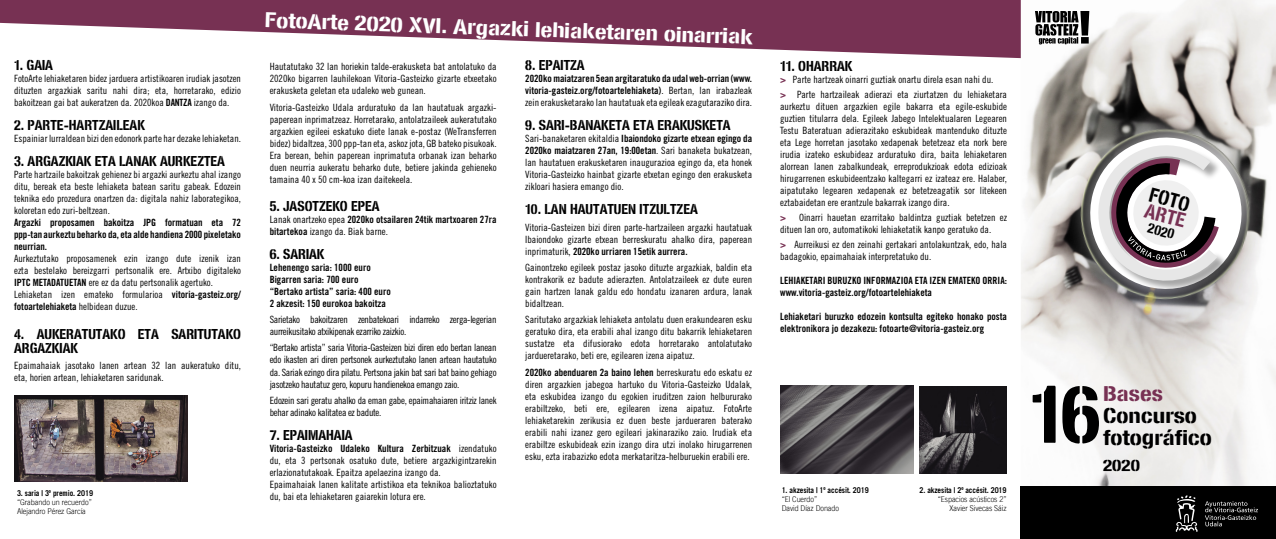
<style>
.page{position:relative;width:1276px;height:539px;background:#fff}
.page>*{position:absolute;margin:0;border:0;box-sizing:border-box;transform-origin:0 0}
.t1{font:700 80px "VSV By Pass Stencil";color:#000}
.t2{font:700 20.9px "VSV By Pass Stencil";color:#fff;scale:1.2 1}
.t3{font:700 20.9px/22px "VSV By Pass Stencil";color:#000;scale:1.2 1}
.t4{font:700 20px "VSV By Pass Stencil";color:#000}
.t5{font:700 20px "VSV By Pass Stencil";color:#773153}
.t6{font:700 16px "VSV By Pass Stencil";color:#000;scale:1.2 1}
.t7{font:700 14px/14px "VSV By Pass Stencil";color:#000}
.t8{font:700 13.8px "VSV By Pass Stencil";color:#000}
.t9{font:10px/12px "Trade Gothic Cond Eighteen";color:#000;text-align:justify}
.t10{font:10px/12px "Trade Gothic Bold Cond Twenty";color:#000}
.t11{font:10px/12px "Trade Gothic Cond Eighteen";letter-spacing:-.03em;color:#000}
.t12{font:300 8px/9px "Trade Gothic LT";letter-spacing:-.005em;color:#000;text-align:right;scale:.9 1}
.t13{font:700 8px "Trade Gothic";letter-spacing:-.005em;color:#000;scale:.9 1}
.s1{font-family:"Trade Gothic Bold Cond Twenty"}
.s2{font-family:"Trade Gothic Cond Eighteen"}
.s3{font-family:"VSV By Pass Stencil";font-weight:700;color:#773153}
.s4{color:#773153}
</style>
<div class="page">
<svg style="left:0;top:0;width:1020px;height:58px;fill:#773153"></svg>
<img style="left:14px;top:395px;width:174px;height:86px">
<img style="left:919px;top:386px;width:88px;height:87px">
<img style="left:780px;top:385px;width:133px;height:89px">
<img style="left:1020px;top:0;width:256px;height:486px">
<svg style="left:1035px;top:11px;width:54px;height:33px"></svg>
<div style="left:1020px;top:486px;width:256px;height:53px;background:#000"></div>
<svg style="left:1205px;top:501px;width:53px;height:25px"></svg>
<svg style="left:1175px;top:495px;width:22px;height:36px"></svg>
<svg style="left:1040px;top:87px;width:236px;height:252px"></svg>
<svg style="left:1082px;top:129px;width:167px;height:168px;background:#aeacaa"></svg>
<svg style="left:1083px;top:130px;width:147px;height:163px"></svg>
<p class="t7" style="left:14px;top:57px;width:40px">1. GAIA</p>
<p class="t9" style="left:14px;top:72px;width:228px">FotoArte lehiaketaren bidez jarduera artistikoaren irudiak jasotzen dituzten argazkiak saritu nahi dira; eta, horretarako, edizio bakoitzean gai bat aukeratzen da. 2020koa <span class="s1">DANTZA</span> izango da.</p>
<p class="t7" style="left:14px;top:117px;width:132px">2. PARTE-HARTZAILEAK</p>
<p class="t9" style="left:14px;top:132px;width:228px">Espainiar lurraldean bizi den edonork parte har dezake lehiaketan.</p>
<p class="t7" style="left:14px;top:153px;width:212px">3. ARGAZKIAK ETA LANAK AURKEZTEA</p>
<p class="t9" style="left:14px;top:168px;width:228px">Parte hartzaile bakoitzak gehienez bi argazki aurkeztu ahal izango ditu, bereak eta beste lehiaketa batean saritu gabeak. Edozein teknika edo prozedura onartzen da: digitala nahiz laborategikoa, koloretan edo zuri-beltzean.</p>
<p class="t10" style="left:14px;top:216px;width:228px;text-align:justify">Argazki proposamen bakoitza JPG formatuan eta 72 ppp-tan aurkeztu beharko da, eta alde handiena 2000 pixeletako neurrian.</p>
<p class="t9" style="left:14px;top:252px;width:228px">Aurkeztutako proposamenek ezin izango dute izenik izan ezta bestelako bereizgarri pertsonalik ere. Artxibo digitaleko <span class="s1">IPTC METADATUETAN</span> ere ez da datu pertsonalik agertuko.</p>
<p class="t9" style="left:14px;top:288px;width:228px">Lehiaketan izen emateko formularioa <span class="s1">vitoria-gasteiz.org/ fotoartelehiaketa</span> helbidean duzue.</p>
<p class="t7" style="left:14px;top:326px;width:228px">4. AUKERATUTAKO ETA SARITUTAKO<br>ARGAZKIAK</p>
<p class="t9" style="left:14px;top:359px;width:228px">Epaimahaiak jasotako lanen artean 32 lan aukeratuko ditu, eta, horien artean, lehiaketaren saridunak.</p>
<p class="t13" style="left:17px;top:488px;width:86px">3. saria | 3º premio. 2019</p>
<p class="t12" style="left:17px;top:497px;width:85px">“Grabando un recuerdo”</p>
<p class="t12" style="left:17px;top:506px;width:78px">Alejandro Pérez García</p>
<p class="t2" style="left:265px;top:7px;width:408px;rotate:2deg">FotoArte 2020 XVI. Argazki lehiaketaren oinarriak</p>
<p class="t9" style="left:270px;top:61px;width:228px">Hautatutako 32 lan horiekin talde-erakusketa bat antolatuko da 2020ko bigarren lauhilekoan Vitoria-Gasteizko gizarte etxeetako erakusketa geletan eta udaleko web gunean.</p>
<p class="t9" style="left:270px;top:101px;width:228px">Vitoria-Gasteizko Udala arduratuko da lan hautatuak argazki&shy;paperean inprimatzeaz. Horretarako, antolatzaileek aukeratutako argazkien egileei eskatuko diete lanak e-postaz (WeTransferren bidez) bidaltzea, 300 ppp-tan eta, askoz jota, GB bateko pisukoak.<br>Era berean, behin paperean inprimatuta orbanak izan beharko duen neurria aukeratu beharko dute, betiere jakinda gehieneko tamaina 40 x 50 cm-koa izan daitekeela.</p>
<p class="t7" style="left:270px;top:198px;width:111px">5. JASOTZEKO EPEA</p>
<p class="t10" style="left:270px;top:213px;width:228px"><span class="s2">Lanak onartzeko epea</span> 2020ko otsailaren 24tik martxoaren 27ra bitartekoa <span class="s2">izango da. Biak barne.</span></p>
<p class="t7" style="left:270px;top:246px;width:56px">6. SARIAK</p>
<p class="t10" style="left:270px;top:261px;width:123px">Lehenengo saria: 1000 euro<br>Bigarren saria: 700 euro “Bertako artista” saria: 400 euro<br>2 akzesit: 150 eurokoa bakoitza</p>
<p class="t11" style="left:270px;top:313px;width:228px">Sarietako bakoitzaren zenbatekoari indarreko zerga-legerian aurreikusitako atxikipenak ezarriko zaizkio.</p>
<p class="t9" style="left:270px;top:342px;width:228px">“Bertako artista” saria Vitoria-Gasteizen bizi diren edo bertan lanean edo ikasten ari diren pertsonek aurkeztutako lanen artean hautatuko da. Sariak ezingo dira pilatu. Pertsona jakin bat sari bat baino gehiago jasotzeko hautatuz gero, kopuru handienekoa emango zaio.</p>
<p class="t11" style="left:270px;top:394px;width:228px">Edozein sari geratu ahalko da eman gabe, epaimahaiaren iritziz lanek behar adinako kalitatea ez badute.</p>
<p class="t7" style="left:270px;top:427px;width:84px">7. EPAIMAHAIA</p>
<p class="t9" style="left:270px;top:442px;width:228px"><span class="s1">Vitoria-Gasteizko Udaleko Kultura Zerbitzuak</span> izendatuko du, eta 3 pertsonak osatuko dute, betiere argazkigintzarekin erlazionatutakoak. Epaitza apelaezina izango da.</p>
<p class="t9" style="left:270px;top:478px;width:228px">Epaimahaiak lanen kalitate artistikoa eta teknikoa balioztatuko du, bai eta lehiaketaren gaiarekin lotura ere.</p>
<p class="t7" style="left:525px;top:58px;width:61px">8. EPAITZA</p>
<p class="t10" style="left:525px;top:73px;width:228px;text-align:justify">2020ko maiatzaren 5ean argitaratuko da udal web-orrian (www. vitoria-gasteiz.org/fotoartelehiaketa)<span class="s2">. Bertan, lan irabazleak zein erakusketarako lan hautatuak eta egileak ezagutaraziko dira.</span></p>
<p class="t7" style="left:525px;top:118px;width:207px">9. SARI-BANAKETA ETA ERAKUSKETA</p>
<p class="t9" style="left:525px;top:133px;width:228px">Sari-banaketaren ekitaldia <span class="s1">Ibaiondoko gizarte etxean egingo da 2020ko maiatzaren 27an, 19:00etan</span>. Sari banaketa bukatzean, lan hautatuen erakusketaren inaugurazioa egingo da, eta honek Vitoria-Gasteizko hainbat gizarte etxetan egingo den erakusketa zikloari hasiera emango dio.</p>
<p class="t7" style="left:525px;top:202px;width:174px">10. LAN HAUTATUEN ITZULTZEA</p>
<p class="t9" style="left:525px;top:221px;width:228px">Vitoria-Gasteizen bizi diren parte-hartzaileen argazki hautatuak Ibaiondoko gizarte etxean berreskuratu ahalko dira, paperean inprimaturik, <span class="s1">2020ko urriaren 15etik aurrera.</span></p>
<p class="t9" style="left:525px;top:261px;width:228px">Gainontzeko egileek postaz jasoko dituzte argazkiak, baldin eta kontrakorik ez badute adierazten. Antolatzaileek ez dute euren gain hartzen lanak galdu edo hondatu izanaren ardura, lanak bidaltzean.</p>
<p class="t9" style="left:525px;top:313px;width:228px">Saritutako argazkiak lehiaketa antolatu duen erakundearen esku geratuko dira, eta erabili ahal izango ditu bakarrik lehiaketaren sustatze eta difusiorako edota horretarako antolatutako jardueretarako, beti ere, egilearen izena aipatuz.</p>
<p class="t9" style="left:525px;top:366px;width:228px"><span class="s1">2020ko abenduaren 2a baino lehen</span> berreskuratu edo eskatu ez diren argazkien jabegoa hartuko du Vitoria-Gasteizko Udalak, eta eskubidea izango du egokien iruditzen zaion helbururako erabiltzeko, beti ere, egilearen izena aipatuz. FotoArte lehiaketarekin zerikusia ez duen beste jardueraren baterako erabili nahi izanez gero egileari jakinaraziko zaio. Irudiak eta erabiltze eskubideak ezin izango dira utzi inolako hirugarrenen esku, ezta irabazizko edota merkataritza-helburuekin erabili ere.</p>
<p class="t7" style="left:780px;top:59px;width:74px">11. OHARRAK</p>
<p class="t9" style="left:780px;top:73px;width:215px"><span class="s3">&gt;</span> Parte hartzeak oinarri guztiak onartu direla esan nahi du.</p>
<p class="t9" style="left:780px;top:88px;width:228px"><span class="s3">&gt;</span> Parte hartzaileak adierazi eta ziurtatzen du lehiaketara aurkeztu dituen argazkien egile bakarra eta egile-eskubide guztien titularra dela. Egileek Jabego Intelektualaren Legearen Testu Bateratuan adierazitako eskubideak mantenduko dituzte eta Lege horretan jasotako xedapenak betetzeaz eta nork bere irudia izateko eskubideaz arduratuko dira, baita lehiaketaren alorrean lanen zabalkundeak, erreprodukzioak edota edizioak hirugarrenen eskubideentzako kaltegarri ez izateaz ere. Halaber, aipatutako legearen xedapenak ez betetzeagatik sor litekeen eztabaidetan ere erantzule bakarrak izango dira.</p>
<p class="t9" style="left:780px;top:211px;width:228px"><span class="s3">&gt;</span> Oinarri hauetan ezarritako baldintza guztiak betetzen ez dituen lan oro, automatikoki lehiaketatik kanpo geratuko da.</p>
<p class="t9" style="left:780px;top:238px;width:228px"><span class="s3">&gt;</span> Aurreikusi ez den zeinahi gertakari antolakuntzak, edo, hala badagokio, epaimahaiak interpretatuko du.</p>
<p class="t10" style="left:780px;top:274px;width:228px">LEHIAKETARI BURUZKO INFORMAZIOA ETA IZEN EMATEKO ORRIA: www.vitoria-gasteiz.org/fotoartelehiaketa</p>
<p class="t10" style="left:780px;top:310px;width:228px">Lehiaketari buruzko edozein kontsulta egiteko honako posta elektronikora jo dezakezu: fotoarte@vitoria-gasteiz.org</p>
<p class="t13" style="left:781px;top:485px;width:98px">1. akzesita | 1º accésit. 2019</p>
<p class="t12" style="left:781px;top:494px;width:41px">“El Cuerdo”</p>
<p class="t12" style="left:781px;top:503px;width:65px">David Díaz Donado</p>
<p class="t13" style="left:919px;top:485px;width:98px">2. akzesita | 2º accésit. 2019</p>
<p class="t12" style="left:937px;top:494px;width:78px">“Espacios acústicos 2”<br>Xavier Sivecas Sáiz</p>
<p class="t4" style="left:1153px;top:182px;width:43px;rotate:15deg">FOTO</p>
<p class="t5" style="left:1148px;top:198px;width:43px;rotate:15deg">ARTE</p>
<p class="t8" style="left:1150px;top:219px;width:28px;rotate:15deg">2020</p>
<p class="t1" style="left:1029px;top:365px;width:72px">16</p>
<p class="t3" style="left:1103px;top:382px;width:92px"><span class="s4">Bases<br></span>Concurso fotográfico</p>
<p class="t6" style="left:1103px;top:455px;width:32px">2020</p>
</div>
